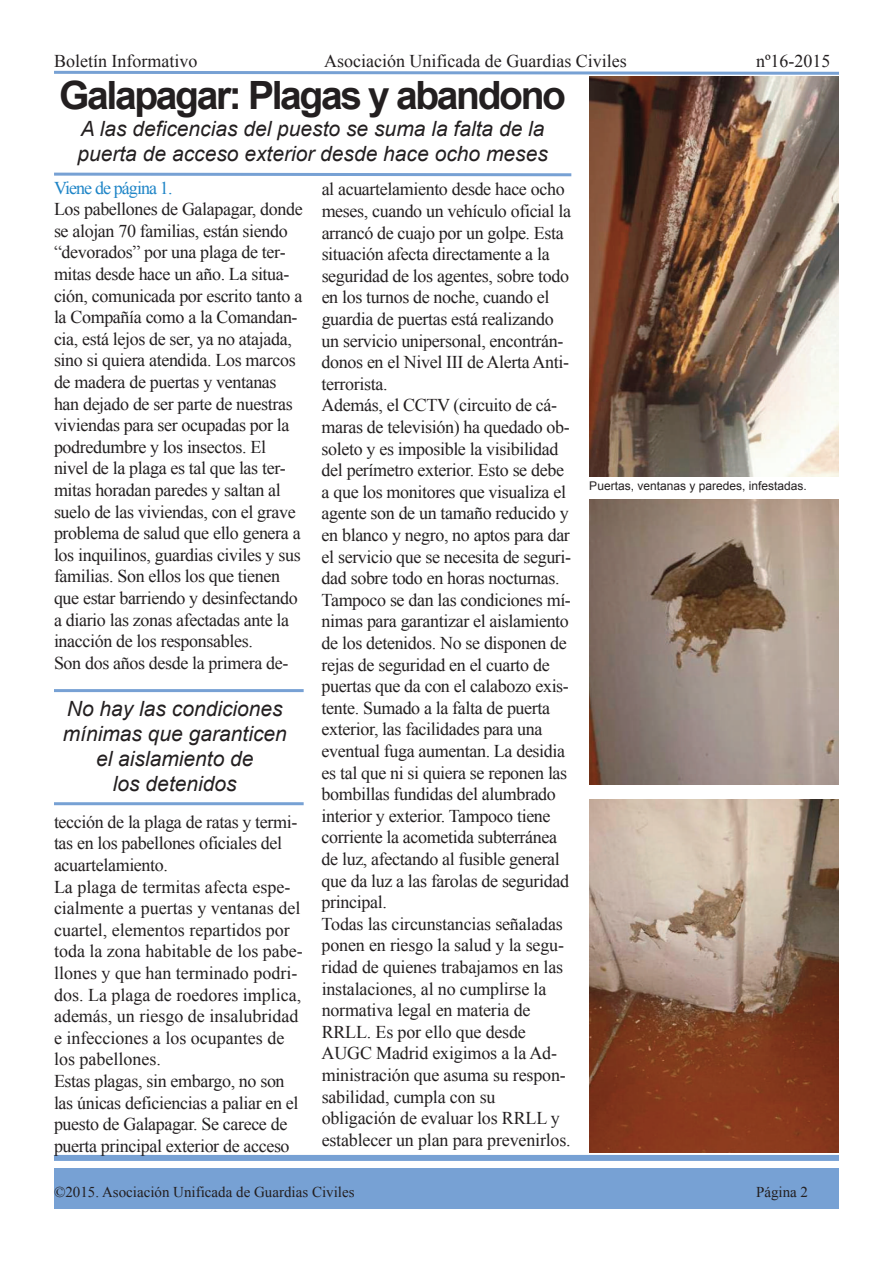
<style>
.page{position:relative;width:893px;height:1263px;background:#fff}
.page>*{position:absolute;margin:0;border:0;box-sizing:border-box;transform-origin:0 0}
.t1{font:700 39px "Arial";letter-spacing:-.06em;color:#231f20}
.t2{font:italic 21px/25.2px "Arial";color:#231f20;text-align:center}
.t3{font:18px/21.6px "Times New Roman";letter-spacing:-.02em;color:#231f20}
.t4{font:18px/21.6px "Times New Roman";color:#231f20}
.t5{font:18px "Times New Roman";letter-spacing:-.05em;color:#1f85c7}
.t6{font:15px "Times New Roman";color:#231f20}
.t7{font:12px "Arial";color:#231f20}
</style>
<div class="page">
<div style="left:54px;top:1155px;width:785px;height:6px;background:#77a1d4"></div>
<svg style="left:54px;top:172px;width:518px;height:5px"></svg>
<svg style="left:54px;top:70px;width:785px;height:5px"></svg>
<div style="left:54px;top:1169px;width:785px;height:40px;background:#77a1d4"></div>
<hr style="left:54px;top:689px;width:250px;height:3px;background:#77a1d4">
<hr style="left:54px;top:802px;width:250px;height:3px;background:#77a1d4">
<img style="left:589px;top:77px;width:250px;height:399px">
<img style="left:589px;top:500px;width:250px;height:284px">
<img style="left:589px;top:800px;width:250px;height:352px">
<p class="t4" style="left:54px;top:50px;width:145px">Boletín Informativo</p>
<p class="t4" style="left:324px;top:50px;width:304px">Asociación Unificada de Guardias Civiles</p>
<p class="t4" style="left:756px;top:50px;width:76px">nº16-2015</p>
<h1 class="t1" style="left:59px;top:74px;width:508px">Galapagar: Plagas y abandono</h1>
<p class="t2" style="left:77px;top:116px;width:472px;text-align:left">A las deficencias del puesto se suma la falta de la puerta de acceso exterior desde hace ocho meses</p>
<p class="t5" style="left:54px;top:178px;width:120px">Viene de página 1.</p>
<p class="t3" style="left:54px;top:198px;width:250px">Los pabellones de Galapagar, donde se alojan 70 familias, están siendo “devorados” por una plaga de ter&shy;mitas desde hace un año. La situa&shy;ción, comunicada por escrito tanto a la Compañía como a la Comandan&shy;cia, está lejos de ser, ya no atajada, sino si quiera atendida. Los marcos de madera de puertas y ventanas han dejado de ser parte de nuestras viviendas para ser ocupadas por la podredumbre y los insectos. El nivel de la plaga es tal que las ter&shy;mitas horadan paredes y saltan al suelo de las viviendas, con el grave problema de salud que ello genera a los inquilinos, guardias civiles y sus familias. Son ellos los que tienen que estar barriendo y desinfectando a diario las zonas afectadas ante la inacción de los responsables.<br>Son dos años desde la primera de-</p>
<p class="t3" style="left:322px;top:178px;width:251px">al acuartelamiento desde hace ocho meses, cuando un vehículo oficial la arrancó de cuajo por un golpe. Esta situación afecta directamente a la seguridad de los agentes, sobre todo en los turnos de noche, cuando el guardia de puertas está realizando un servicio unipersonal, encontrán&shy;donos en el Nivel III de Alerta Anti&shy;terrorista.<br>Además, el CCTV (circuito de cá&shy;maras de televisión) ha quedado ob&shy;soleto y es imposible la visibilidad del perímetro exterior. Esto se debe a que los monitores que visualiza el agente son de un tamaño reducido y en blanco y negro, no aptos para dar el servicio que se necesita de seguri&shy;dad sobre todo en horas nocturnas.<br>Tampoco se dan las condiciones mí&shy;nimas para garantizar el aislamiento de los detenidos. No se disponen de rejas de seguridad en el cuarto de puertas que da con el calabozo exis&shy;tente. Sumado a la falta de puerta exterior, las facilidades para una eventual fuga aumentan. La desidia es tal que ni si quiera se reponen las bombillas fundidas del alumbrado interior y exterior. Tampoco tiene corriente la acometida subterránea de luz, afectando al fusible general que da luz a las farolas de seguridad principal.<br>Todas las circunstancias señaladas ponen en riesgo la salud y la segu&shy;ridad de quienes trabajamos en las instalaciones, al no cumplirse la normativa legal en materia de RRLL. Es por ello que desde AUGC Madrid exigimos a la Ad&shy;ministración que asuma su respon&shy;sabilidad, cumpla con su obligación de evaluar los RRLL y establecer un plan para prevenirlos.</p>
<p class="t6" style="left:54px;top:1184px;width:302px">©2015. Asociación Unificada de Guardias Civiles</p>
<p class="t6" style="left:756px;top:1184px;width:54px">Página 2</p>
<p class="t7" style="left:589px;top:479px;width:219px">Puertas, ventanas y paredes, infestadas.</p>
<p class="t2" style="left:63px;top:696px;width:226px">No hay las condiciones mínimas que garanticen el aislamiento de<br>los detenidos</p>
<p class="t4" style="left:54px;top:811px;width:250px">tección de la plaga de ratas y termi&shy;tas en los pabellones oficiales del acuartelamiento.<br>La plaga de termitas afecta espe&shy;cialmente a puertas y ventanas del cuartel, elementos repartidos por toda la zona habitable de los pabe&shy;llones y que han terminado podri&shy;dos. La plaga de roedores implica, además, un riesgo de insalubridad e infecciones a los ocupantes de los pabellones.<br>Estas plagas, sin embargo, no son las únicas deficiencias a paliar en el puesto de Galapagar. Se carece de puerta principal exterior de acceso</p>
</div>
